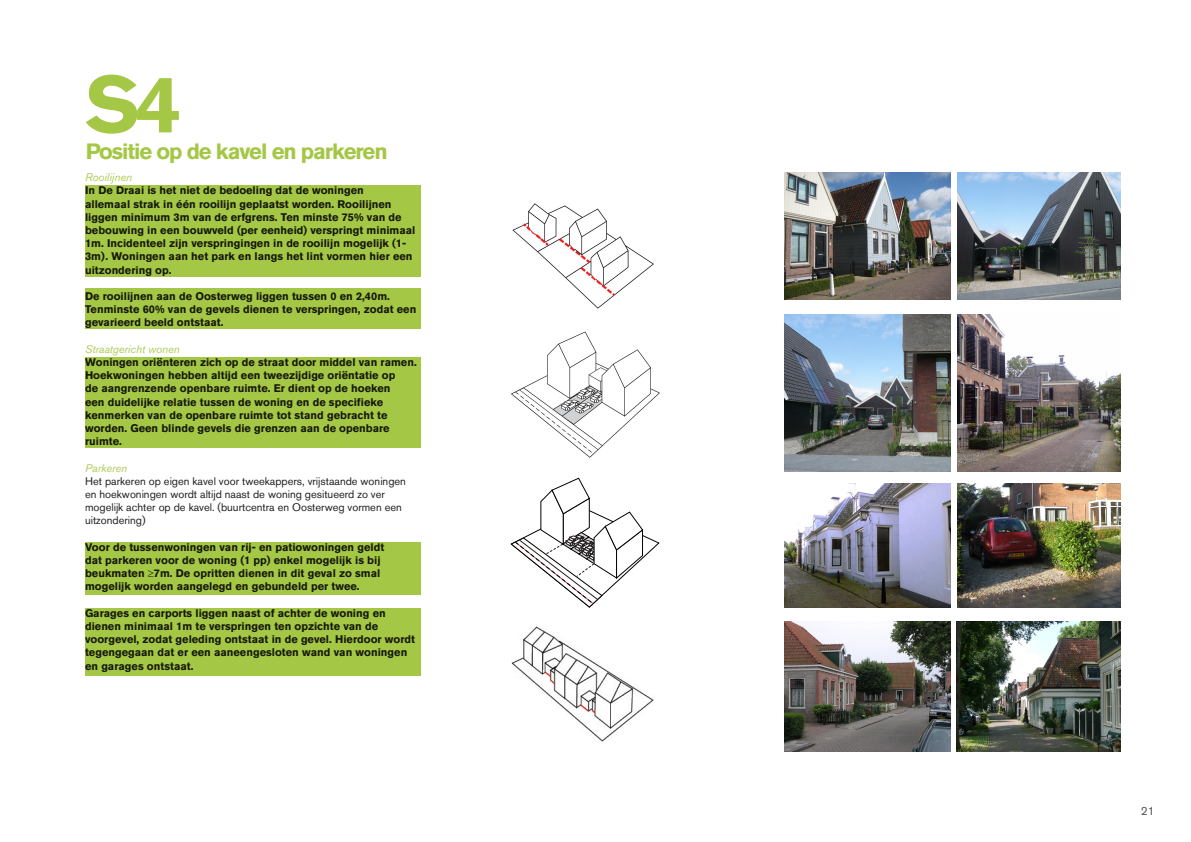
<style>
.page{position:relative;width:1191px;height:842px;background:#fff}
.page>*{position:absolute;margin:0;border:0;box-sizing:border-box;transform-origin:0 0}
.t1{font:700 80px "Akzidenz Grotesk BQ";color:#a4c745}
.t2{font:700 22px "Akzidenz Grotesk BQ";letter-spacing:-.05em;color:#a4c745}
.t3{font:12px "Akzidenz Grotesk BQ";color:#57585a}
.t4{font:700 11px/13.2px "Akzidenz Grotesk BQ";color:#231f20}
.t5{font:11px/13.2px "Akzidenz Grotesk BQ";color:#231f20}
.t6{font:italic 11px "Akzidenz Grotesk BQ";color:#adcb57}
</style>
<div class="page">
<div style="left:85px;top:542px;width:335px;height:52px;background:#a4c745"></div>
<div style="left:85px;top:608px;width:335px;height:67px;background:#a4c745"></div>
<div style="left:85px;top:357px;width:335px;height:90px;background:#a4c745"></div>
<img style="left:784px;top:621px;width:166px;height:130px">
<img style="left:956px;top:621px;width:164px;height:130px">
<div style="left:85px;top:185px;width:335px;height:92px;background:#a4c745"></div>
<div style="left:85px;top:288px;width:335px;height:41px;background:#a4c745"></div>
<img style="left:784px;top:173px;width:166px;height:127px">
<img style="left:957px;top:314px;width:163px;height:158px">
<img style="left:784px;top:483px;width:166px;height:125px">
<img style="left:512px;top:203px;width:142px;height:106px">
<img style="left:784px;top:314px;width:166px;height:158px">
<img style="left:511px;top:331px;width:149px;height:127px">
<svg style="left:510px;top:478px;width:149px;height:130px"></svg>
<img style="left:511px;top:626px;width:143px;height:116px">
<img style="left:957px;top:483px;width:163px;height:125px">
<img style="left:957px;top:173px;width:163px;height:127px">
<h1 class="t1" style="left:85px;top:58px;width:98px">S4</h1>
<h2 class="t2" style="left:85px;top:138px;width:304px">Positie op de kavel en parkeren</h2>
<p class="t6" style="left:85px;top:171px;width:48px">Rooilijnen</p>
<p class="t4" style="left:85px;top:184px;width:332px">In De Draai is het niet de bedoeling dat de woningen<br>allemaal strak in één rooilijn geplaatst worden. Rooilijnen liggen minimum 3m van de erfgrens. Ten minste 75% van de bebouwing in een bouwveld (per eenheid) verspringt minimaal 1m. Incidenteel zijn verspringingen in de rooilijn mogelijk (1- 3m). Woningen aan het park en langs het lint vormen hier een uitzondering op.</p>
<p class="t4" style="left:85px;top:290px;width:333px">De rooilijnen aan de Oosterweg liggen tussen 0 en 2,40m.<br>Tenminste 60% van de gevels dienen te verspringen, zodat een gevarieerd beeld ontstaat.</p>
<p class="t6" style="left:85px;top:342px;width:96px">Straatgericht wonen</p>
<p class="t4" style="left:85px;top:356px;width:333px">Woningen oriënteren zich op de straat door middel van ramen.<br>Hoekwoningen hebben altijd een tweezijdige oriëntatie op<br>de aangrenzende openbare ruimte. Er dient op de hoeken<br>een duidelijke relatie tussen de woning en de specifieke kenmerken van de openbare ruimte tot stand gebracht te worden. Geen blinde gevels die grenzen aan de openbare ruimte.</p>
<p class="t6" style="left:85px;top:461px;width:44px">Parkeren</p>
<p class="t5" style="left:85px;top:474px;width:322px">Het parkeren op eigen kavel voor tweekappers, vrijstaande woningen en hoekwoningen wordt altijd naast de woning gesitueerd zo ver mogelijk achter op de kavel. (buurtcentra en Oosterweg vormen een uitzondering)</p>
<p class="t4" style="left:85px;top:540px;width:301px">Voor de tussenwoningen van rij- en patiowoningen geldt dat parkeren voor de woning (1 pp) enkel mogelijk is bij beukmaten ≥7m. De opritten dienen in dit geval zo smal mogelijk worden aangelegd en gebundeld per twee.</p>
<p class="t4" style="left:85px;top:606px;width:331px">Garages en carports liggen naast of achter de woning en dienen minimaal 1m te verspringen ten opzichte van de voorgevel, zodat geleding ontstaat in de gevel. Hierdoor wordt tegengegaan dat er een aaneengesloten wand van woningen en garages ontstaat.</p>
<p class="t3" style="left:1141px;top:804px;width:15px">21</p>
</div>
